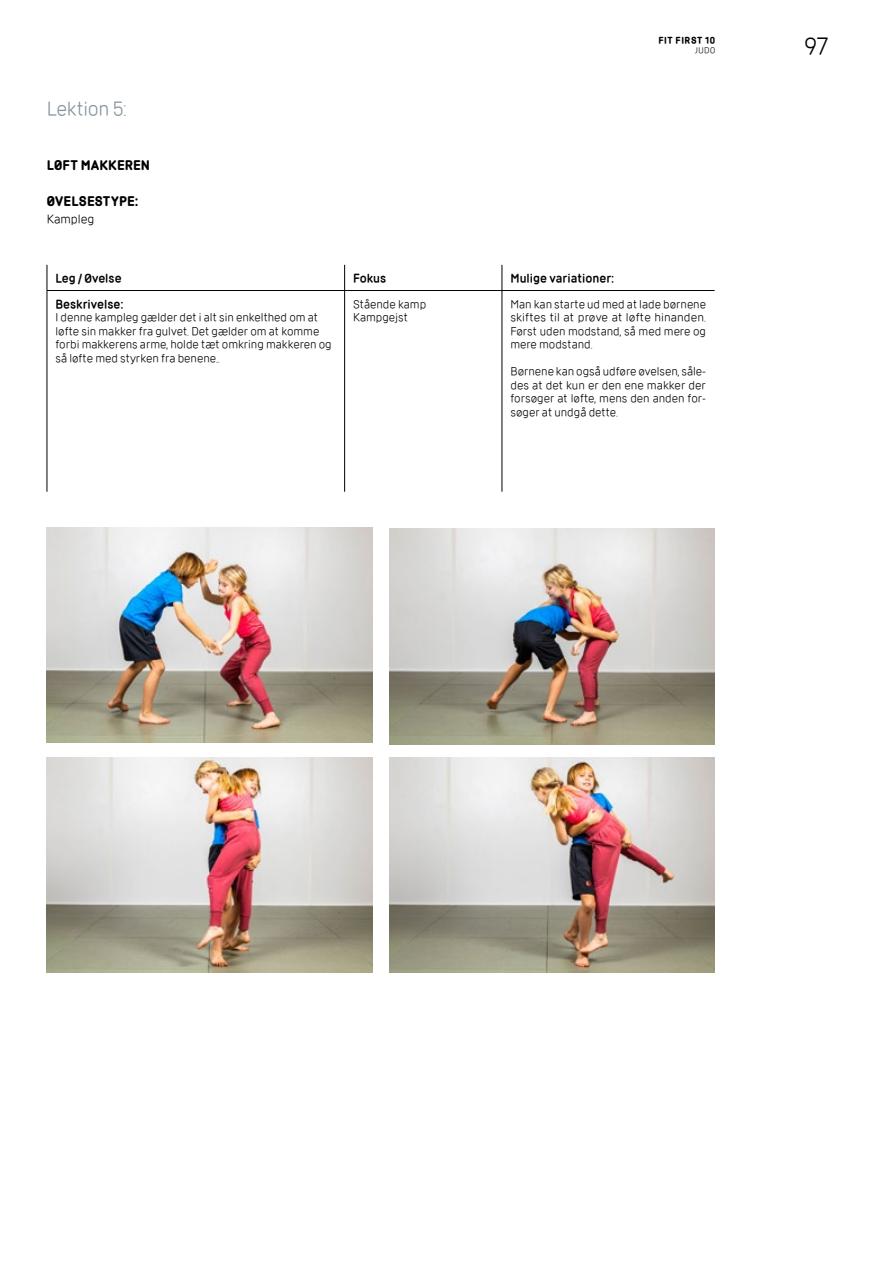
<style>
.page{position:relative;width:893px;height:1263px;background:#fff}
.page>*{position:absolute;margin:0;border:0;box-sizing:border-box;transform-origin:0 0}
.t1{font:24px "DIF";color:#000}
.t2{font:19.5px "DIF";letter-spacing:-.015em;color:#83929b}
.t3{font:12.3px "DIF";color:#000}
.t4{font:700 12px "DIF";letter-spacing:.015em;color:#000}
.t5{font:11.55px/13.5px "DIF";color:#000}
.t6{font:600 11.55px "DIF";color:#000}
.t7{font:700 8.4px "DIF";letter-spacing:.07em;color:#000}
.t8{font:8.4px "DIF";color:#000}
</style>
<div class="page">
<svg style="left:47px;top:265px;width:1px;height:25px"></svg>
<svg style="left:344px;top:265px;width:1px;height:25px"></svg>
<svg style="left:502px;top:265px;width:1px;height:25px"></svg>
<hr style="left:47px;top:290px;width:298px;height:1px;background:#000">
<hr style="left:47px;top:291px;width:1px;height:201px;background:#000">
<hr style="left:345px;top:290px;width:157px;height:1px;background:#000">
<hr style="left:344px;top:291px;width:1px;height:201px;background:#000">
<hr style="left:502px;top:290px;width:213px;height:1px;background:#000">
<hr style="left:502px;top:291px;width:1px;height:201px;background:#000">
<img style="left:47px;top:527px;width:325px;height:215px">
<img style="left:389px;top:529px;width:326px;height:215px">
<img style="left:47px;top:757px;width:325px;height:216px">
<img style="left:389px;top:757px;width:326px;height:216px">
<h2 class="t2" style="left:47px;top:97px;width:82px">Lektion 5:</h2>
<p class="t4" style="left:47px;top:157px;width:105px">LØFT MAKKEREN</p>
<p class="t4" style="left:47px;top:193px;width:93px">ØVELSESTYPE:</p>
<p class="t3" style="left:47px;top:212px;width:49px">Kampleg</p>
<p class="t7" style="left:658px;top:35px;width:58px">FIT FIRST 10</p>
<p class="t8" style="left:695px;top:45px;width:22px">JUDO</p>
<p class="t6" style="left:55px;top:271px;width:68px">Leg / Øvelse</p>
<p class="t6" style="left:353px;top:271px;width:35px">Fokus</p>
<p class="t6" style="left:510px;top:271px;width:105px">Mulige variationer:</p>
<p class="t6" style="left:55px;top:297px;width:70px">Beskrivelse:</p>
<p class="t5" style="left:55px;top:311px;width:278px">I denne kampleg gælder det i alt sin enkelthed om at løfte sin makker fra gulvet. Det gælder om at komme forbi makkerens arme, holde tæt omkring makkeren og så løfte med styrken fra benene..</p>
<p class="t5" style="left:353px;top:297px;width:75px">Stående kamp<br>Kampgejst</p>
<p class="t5" style="left:510px;top:297px;width:197px;text-align:justify">Man kan starte ud med at lade børnene skiftes til at prøve at løfte hinanden.<br>Først uden modstand, så med mere og mere modstand.</p>
<p class="t5" style="left:510px;top:365px;width:197px;text-align:justify">Børnene kan også udføre øvelsen, såle&shy;des at det kun er den ene makker der forsøger at løfte, mens den anden for&shy;søger at undgå dette.</p>
<h1 class="t1" style="left:804px;top:32px;width:26px">97</h1>
</div>
